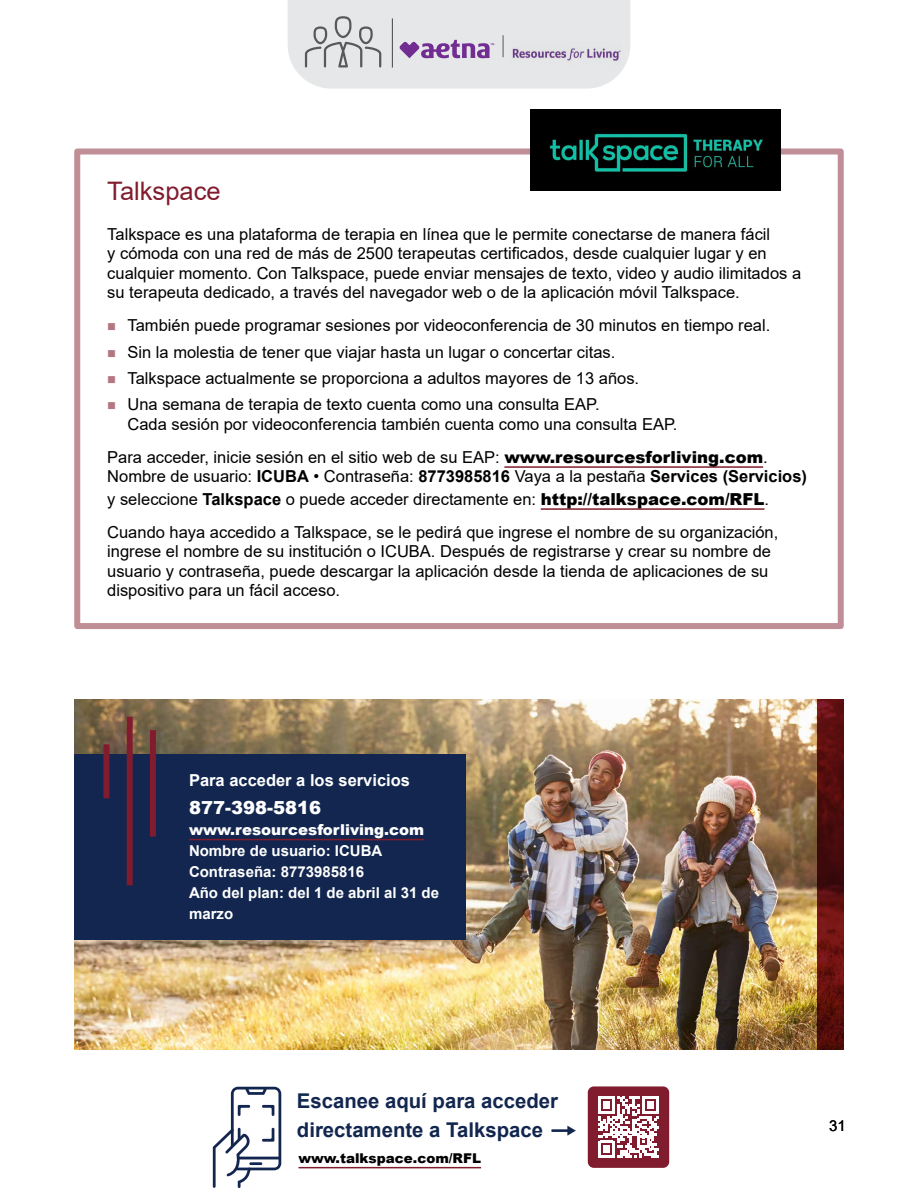
<style>
.page{position:relative;width:918px;height:1188px;background:#fff}
.page>*{position:absolute;margin:0;border:0;box-sizing:border-box;transform-origin:0 0}
.t1{font:25.5px "Arial";color:#811c2e}
.t2{font:700 20.4px/29.2px "Arial";color:#12264f}
.t3{font:900 18px "Arial";color:#fff}
.t4{font:16.5px/19.5px "Arial";color:#000}
.t5{font:700 16.5px "Arial";color:#fff}
.t6{font:700 15px/21px "Arial";color:#fff}
.t7{font:900 15px "Arial";color:#fff}
.t8{font:15px "Arial";color:#000}
.t9{font:900 13.5px "Arial";color:#000}
.s1{font-weight:900}
.s2{font-weight:700}
</style>
<div class="page">
<svg style="left:288px;top:0;width:342px;height:89px"></svg>
<img style="left:74px;top:699px;width:743px;height:351px">
<div style="left:74px;top:754px;width:392px;height:185px;background:#12264f"></div>
<hr style="left:189px;top:839px;width:235px;height:1px;background:#811c2e">
<div style="left:150px;top:730px;width:6px;height:107px;background:#811c2e"></div>
<div style="left:127px;top:717px;width:6px;height:168px;background:#811c2e"></div>
<div style="left:103px;top:744px;width:6px;height:54px;background:#811c2e"></div>
<hr style="left:504px;top:466px;width:259px;height:2px;background:#811c2e">
<hr style="left:541px;top:508px;width:223px;height:2px;background:#811c2e">
<div style="left:74px;top:148px;width:770px;height:481px;border:6px solid #c08e96"></div>
<img style="left:531px;top:110px;width:249px;height:81px">
<svg style="left:817px;top:699px;width:27px;height:351px"></svg>
<svg style="left:213px;top:1087px;width:68px;height:101px"></svg>
<div style="left:588px;top:1086px;width:81px;height:82px;background:#811c2e;border-radius:6px"></div>
<svg style="left:598px;top:1097px;width:61px;height:61px"></svg>
<hr style="left:298px;top:1167px;width:183px;height:1px;background:#811c2e">
<h1 class="t1" style="left:107px;top:174px;width:115px">Talkspace</h1>
<p class="t4" style="left:107px;top:224px;width:695px">Talkspace es una plataforma de terapia en línea que le permite conectarse de manera fácil<br>y cómoda con una red de más de 2500 terapeutas certificados, desde cualquier lugar y en cualquier momento. Con Talkspace, puede enviar mensajes de texto, video y audio ilimitados a su terapeuta dedicado, a través del navegador web o de la aplicación móvil Talkspace.</p>
<p class="t4" style="left:128px;top:312px;width:644px;line-height:26.2px">También puede programar sesiones por videoconferencia de 30 minutos en tiempo real.<br>Sin la molestia de tener que viajar hasta un lugar o concertar citas.<br>Talkspace actualmente se proporciona a adultos mayores de 13 años.<br>Una semana de terapia de texto cuenta como una consulta EAP.</p>
<p class="t4" style="left:107px;top:407px;width:662px;line-height:33px;text-indent:20px">Cada sesión por videoconferencia también cuenta como una consulta EAP.<br>Para acceder, inicie sesión en el sitio web de su EAP: <span class="s1">www.resourcesforliving.com</span>.</p>
<p class="t4" style="left:107px;top:465px;width:701px;line-height:22.5px">Nombre de usuario: <span class="s2">ICUBA</span> • Contraseña: <span class="s2">8773985816</span> Vaya a la pestaña <span class="s2">Services (Servicios) </span>y seleccione <span class="s2">Talkspace</span> o puede acceder directamente en: <span class="s1">http://talkspace.com/RFL</span>.</p>
<p class="t4" style="left:107px;top:522px;width:673px">Cuando haya accedido a Talkspace, se le pedirá que ingrese el nombre de su organización, ingrese el nombre de su institución o ICUBA. Después de registrarse y crear su nombre de usuario y contraseña, puede descargar la aplicación desde la tienda de aplicaciones de su dispositivo para un fácil acceso.</p>
<p class="t5" style="left:189px;top:769px;width:223px">Para acceder a los servicios</p>
<p class="t3" style="left:189px;top:795px;width:134px">877-398-5816</p>
<p class="t7" style="left:189px;top:819px;width:237px">www.resourcesforliving.com</p>
<p class="t6" style="left:189px;top:840px;width:252px">Nombre de usuario: ICUBA<br>Contraseña: 8773985816<br>Año del plan: del 1 de abril al 31 de marzo</p>
<p class="t2" style="left:297px;top:1087px;width:263px">Escanee aquí para acceder directamente a Talkspace</p>
<p class="t9" style="left:298px;top:1149px;width:184px">www.talkspace.com/RFL</p>
<p class="t8" style="left:829px;top:1116px;width:18px">31</p>
</div>
